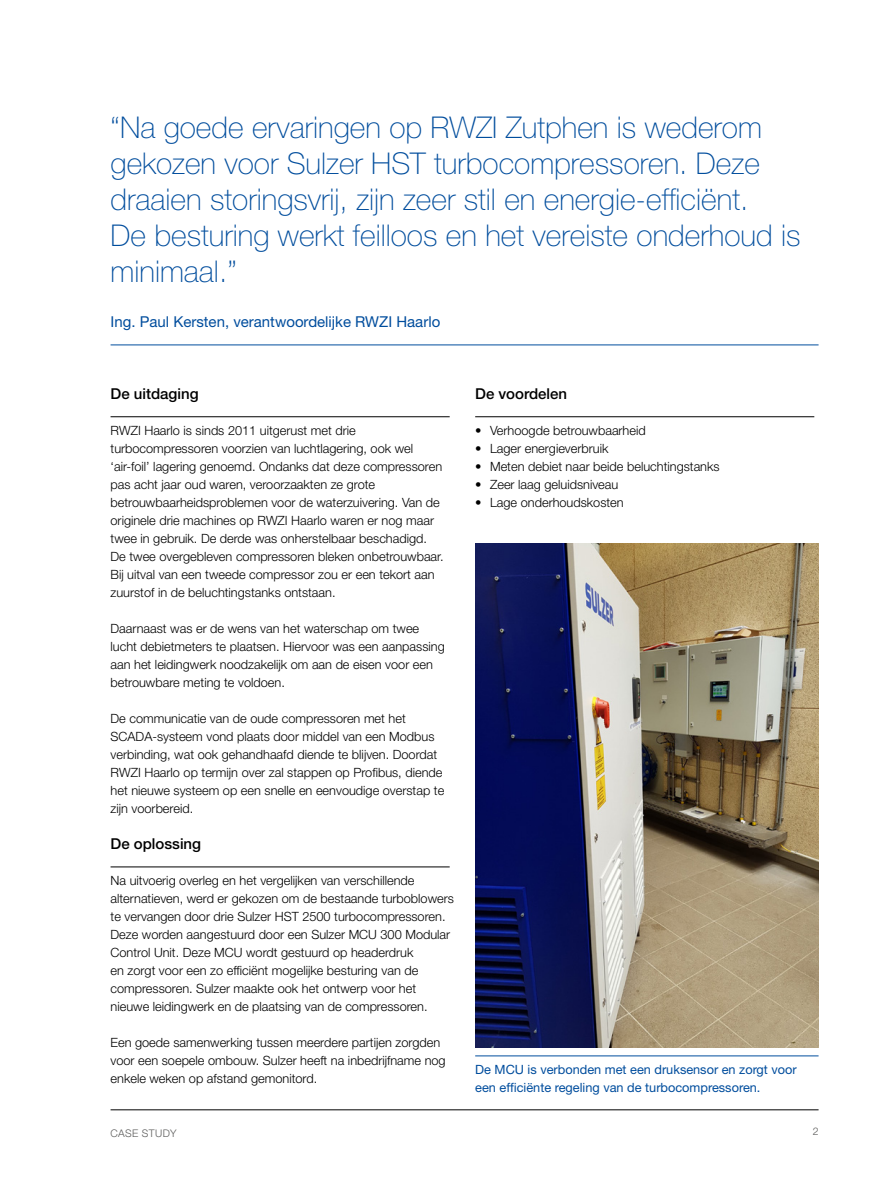
<style>
.page{position:relative;width:893px;height:1191px;background:#fff}
.page>*{position:absolute;margin:0;border:0;box-sizing:border-box;transform-origin:0 0}
.Quote_20_pt{font:100 30px/36px "Helvetica Neue LT Pro";color:#004d9d}
.Quoted_person{font:15px "Helvetica Neue LT Pro";color:#004d9d}
.Subtitle{font:500 15px "Helvetica Neue LT Pro";color:#000}
.Body_text_8_5_pt{font:300 12.75px/18px "Helvetica Neue LT Pro";color:#000}
.Caption_8_5_pt{font:12.75px/18px "Helvetica Neue LT Pro";color:#004d9d}
.t1{font:300 10.5px "Helvetica Neue LT Pro";letter-spacing:.035em;color:#5c5c5b}
</style>
<div class="page">
<hr style="left:111px;top:1109px;width:708px;height:1px;background:#000">
<hr style="left:111px;top:416px;width:339px;height:1px;background:#000">
<hr style="left:111px;top:866px;width:339px;height:1px;background:#000">
<hr style="left:111px;top:344px;width:708px;height:1px;background:#004d9d">
<hr style="left:475px;top:416px;width:339px;height:1px;background:#000">
<img style="left:475px;top:544px;width:344px;height:503px">
<hr style="left:475px;top:1055px;width:344px;height:1px;background:#004d9d">
<p class="Quote_20_pt" style="left:111px;top:109px;width:691px">“Na goede ervaringen op RWZI Zutphen is wederom gekozen voor Sulzer HST turbocompressoren. Deze draaien storingsvrij, zijn zeer stil en energie-efficiënt.<br>De besturing werkt feilloos en het vereiste onderhoud is minimaal.”</p>
<p class="Quoted_person" style="left:111px;top:312px;width:331px">Ing. Paul Kersten, verantwoordelijke RWZI Haarlo</p>
<p class="Subtitle" style="left:111px;top:384px;width:90px">De uitdaging</p>
<p class="Body_text_8_5_pt" style="left:111px;top:421px;width:335px">RWZI Haarlo is sinds 2011 uitgerust met drie turbocompressoren voorzien van luchtlagering, ook wel ‘air-foil’ lagering genoemd. Ondanks dat deze compressoren pas acht jaar oud waren, veroorzaakten ze grote betrouwbaarheidsproblemen voor de waterzuivering. Van de originele drie machines op RWZI Haarlo waren er nog maar twee in gebruik. De derde was onherstelbaar beschadigd.<br>De twee overgebleven compressoren bleken onbetrouwbaar.<br>Bij uitval van een tweede compressor zou er een tekort aan zuurstof in de beluchtingstanks ontstaan.</p>
<p class="Body_text_8_5_pt" style="left:111px;top:619px;width:336px">Daarnaast was er de wens van het waterschap om twee lucht debietmeters te plaatsen. Hiervoor was een aanpassing aan het leidingwerk noodzakelijk om aan de eisen voor een betrouwbare meting te voldoen.</p>
<p class="Body_text_8_5_pt" style="left:111px;top:709px;width:335px">De communicatie van de oude compressoren met het SCADA-systeem vond plaats door middel van een Modbus verbinding, wat ook gehandhaafd diende te blijven. Doordat RWZI Haarlo op termijn over zal stappen op Profibus, diende het nieuwe systeem op een snelle en eenvoudige overstap te zijn voorbereid.</p>
<p class="Subtitle" style="left:111px;top:834px;width:92px">De oplossing</p>
<p class="Body_text_8_5_pt" style="left:111px;top:871px;width:345px">Na uitvoerig overleg en het vergelijken van verschillende alternatieven, werd er gekozen om de bestaande turboblowers te vervangen door drie Sulzer HST 2500 turbocompressoren.<br>Deze worden aangestuurd door een Sulzer MCU 300 Modular Control Unit. Deze MCU wordt gestuurd op headerdruk<br>en zorgt voor een zo efficiënt mogelijke besturing van de compressoren. Sulzer maakte ook het ontwerp voor het nieuwe leidingwerk en de plaatsing van de compressoren.</p>
<p class="Body_text_8_5_pt" style="left:111px;top:1033px;width:337px">Een goede samenwerking tussen meerdere partijen zorgden voor een soepele ombouw. Sulzer heeft na inbedrijfname nog enkele weken op afstand gemonitord.</p>
<p class="Subtitle" style="left:475px;top:384px;width:93px">De voordelen</p>
<p class="Body_text_8_5_pt" style="left:475px;top:421px;width:172px">• Verhoogde betrouwbaarheid</p>
<p class="Body_text_8_5_pt" style="left:475px;top:439px;width:135px">• Lager energieverbruik</p>
<p class="Body_text_8_5_pt" style="left:475px;top:457px;width:246px">• Meten debiet naar beide beluchtingstanks</p>
<p class="Body_text_8_5_pt" style="left:475px;top:475px;width:145px">• Zeer laag geluidsniveau</p>
<p class="Body_text_8_5_pt" style="left:475px;top:493px;width:150px">• Lage onderhoudskosten</p>
<p class="Caption_8_5_pt" style="left:475px;top:1060px;width:323px">De MCU is verbonden met een druksensor en zorgt voor een efficiënte regeling van de turbocompressoren.</p>
<p class="t1" style="left:111px;top:1126px;width:67px">CASE STUDY</p>
<p class="t1" style="left:813px;top:1124px;width:7px">2</p>
</div>
